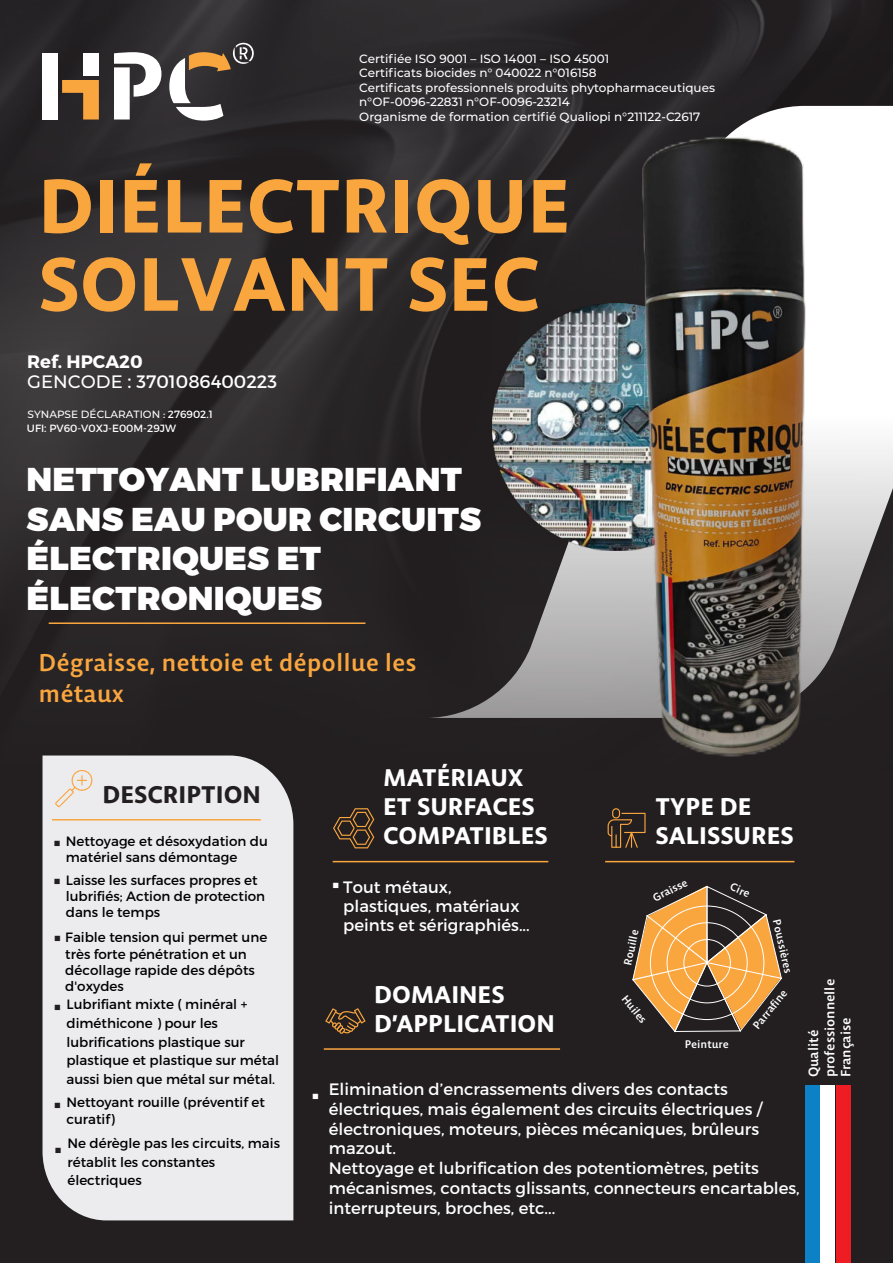
<style>
.page{position:relative;width:893px;height:1263px;background:#231f20}
.page>*{position:absolute;margin:0;border:0;box-sizing:border-box;transform-origin:0 0}
.t1{font:700 75px/78.2px "Bespoke Sans";color:#faa63f}
.t2{font:900 33px/39.6px "Montserrat";letter-spacing:.01em;color:#fff}
.t3{font:700 24px/28.8px "Bespoke Sans";color:#fff}
.t4{font:500 24px/31.2px "Bespoke Sans";color:#faa63f}
.t5{font:700 24px "Bespoke Sans";color:#231f20}
.t6{font:18px/20.2px "Montserrat";color:#fff}
.t7{font:16.5px/19.8px "Montserrat";color:#fff}
.t8{font:13.5px/18.6px "Montserrat";color:#000}
.t9{font:500 13.5px "Montserrat";color:#fff}
.t10{font:500 13.35px/16px "Bespoke Sans";color:#fff}
.t11{font:500 12px/14.4px "Montserrat";color:#fff}
.t12{font:500 10.8px "Bespoke Sans";color:#fff}
.t13{font:10.5px/14.2px "Montserrat";color:#fff}
.s1{font-weight:700}
.s2{font-weight:500}
.s3{font-weight:500;color:#231f20}
</style>
<div class="page">
<img style="left:0;top:0;width:841px;height:803px">
<div style="left:43px;top:53px;width:15px;height:66px;background:#fff"></div>
<svg style="left:62px;top:80px;width:37px;height:39px"></svg>
<div style="left:83px;top:53px;width:16px;height:23px;background:#fff"></div>
<svg style="left:114px;top:52px;width:47px;height:67px"></svg>
<svg style="left:169px;top:43px;width:85px;height:78px"></svg>
<div style="left:805px;top:1085px;width:15px;height:178px;background:#0c81c5"></div>
<div style="left:820px;top:1085px;width:15px;height:178px;background:#fff"></div>
<div style="left:836px;top:1085px;width:14px;height:178px;background:#ee1d23"></div>
<div style="left:43px;top:755px;width:250px;height:465px;background:#ececee"></div>
<hr style="left:52px;top:819px;width:209px;height:1px;background:#faa63f">
<hr style="left:324px;top:1048px;width:236px;height:2px;background:#faa63f">
<hr style="left:333px;top:861px;width:215px;height:1px;background:#faa63f">
<hr style="left:605px;top:861px;width:189px;height:1px;background:#faa63f">
<svg style="left:55px;top:769px;width:38px;height:38px"></svg>
<svg style="left:325px;top:1008px;width:40px;height:26px"></svg>
<svg style="left:333px;top:808px;width:41px;height:40px"></svg>
<svg style="left:611px;top:843px;width:27px;height:5px"></svg>
<svg style="left:425px;top:106px;width:110px;height:612px"></svg>
<hr style="left:49px;top:622px;width:316px;height:2px;background:#faa63f">
<svg style="left:632px;top:885px;width:150px;height:148px"></svg>
<img style="left:493px;top:303px;width:42px;height:248px">
<img style="left:535px;top:91px;width:358px;height:752px">
<p class="t11" style="left:359px;top:52px;width:357px">Certifiée ISO 9001 – ISO 14001 – ISO 45001<br>Certificats biocides n° 040022 n°016158<br>Certificats professionnels produits phytopharmaceutiques n°OF-0096-22831 n°OF-0096-23214<br>Organisme de formation certifié Qualiopi n°211122-C2617</p>
<h1 class="t1" style="left:38px;top:167px;width:534px">DIÉLECTRIQUE<br>SOLVANT SEC</h1>
<h3 class="t6" style="left:27px;top:351px;width:252px"><span class="s1">Ref. HPCA20<br></span><span class="s2">GENCODE :</span> 3701086400223</h3>
<p class="t13" style="left:27px;top:407px;width:187px"><span class="s2">SYNAPSE DÉCLARATION</span> : 276902.1<br>UFI<span class="s2">:</span> PV60-V0XJ-E00M-29JW</p>
<h2 class="t2" style="left:27px;top:461px;width:456px">NETTOYANT LUBRIFIANT<br>SANS EAU POUR CIRCUITS<br>ÉLECTRIQUES ET<br>ÉLECTRONIQUES</h2>
<h3 class="t4" style="left:39px;top:647px;width:379px">Dégraisse, nettoie et dépollue les métaux</h3>
<h3 class="t5" style="left:102px;top:781px;width:160px">DESCRIPTION</h3>
<p class="t8" style="left:53px;top:832px;width:216px"><span class="s3">■</span> Nettoyage et désoxydation du</p>
<p class="t8" style="left:53px;top:871px;width:206px"><span class="s3">■</span> Laisse les surfaces propres et</p>
<p class="t8" style="left:66px;top:848px;width:173px">matériel sans démontage</p>
<p class="t8" style="left:66px;top:888px;width:201px;line-height:16.2px">lubrifiés; Action de protection dans le temps</p>
<p class="t8" style="left:65px;top:946px;width:191px;line-height:16.2px">très forte pénétration et un décollage rapide des dépôts d'oxydes</p>
<p class="t8" style="left:66px;top:1014px;width:214px">diméthicone ) pour les lubrifications plastique sur plastique et plastique sur métal aussi bien que métal sur métal.</p>
<p class="t8" style="left:53px;top:928px;width:215px"><span class="s3">■</span> Faible tension qui permet une</p>
<p class="t8" style="left:53px;top:995px;width:196px"><span class="s3">■</span> Lubrifiant mixte ( minéral +</p>
<p class="t8" style="left:66px;top:1093px;width:200px;line-height:17.2px;text-indent:-13px"><span class="s3">■</span> Nettoyant rouille (préventif et curatif)</p>
<p class="t8" style="left:67px;top:1134px;width:214px;text-indent:-13px"><span class="s3">■</span> Ne dérègle pas les circuits, mais rétablit les constantes électriques</p>
<h3 class="t3" style="left:383px;top:763px;width:166px">MATÉRIAUX<br>ET SURFACES<br>COMPATIBLES</h3>
<h3 class="t3" style="left:656px;top:791px;width:140px">TYPE DE<br>SALISSURES</h3>
<p class="t9" style="left:311px;top:1088px;width:10px">■</p>
<p class="t7" style="left:343px;top:878px;width:188px;line-height:18.6px;text-indent:-12px"><sup>■</sup> Tout métaux, plastiques, matériaux peints et sérigraphiés...</p>
<h3 class="t3" style="left:374px;top:980px;width:182px">DOMAINES<br>D’APPLICATION</h3>
<p class="t12" style="left:650px;top:893px;width:39px;rotate:-27deg">Graisse</p>
<p class="t12" style="left:733px;top:880px;width:22px;rotate:24deg">Cire</p>
<p class="t12" style="left:621px;top:964px;width:38px;rotate:-78deg">Rouille</p>
<p class="t12" style="left:783px;top:918px;width:56px;rotate:77deg">Poussières</p>
<p class="t12" style="left:629px;top:992px;width:34px;rotate:51deg">Huiles</p>
<p class="t12" style="left:685px;top:1038px;width:46px">Peinture</p>
<p class="t12" style="left:750px;top:1023px;width:49px;rotate:-51deg">Parrafine</p>
<p class="t7" style="left:329px;top:1079px;width:472px">Elimination d’encrassements divers des contacts électriques, mais également des circuits électriques / électroniques, moteurs, pièces mécaniques, brûleurs mazout.<br>Nettoyage et lubrification des potentiomètres, petits mécanismes, contacts glissants, connecteurs encartables, interrupteurs, broches, etc...</p>
<p class="t10" style="left:805px;top:1077px;width:100px;rotate:-90deg">Qualité professionnelle<br>Française</p>
</div>
